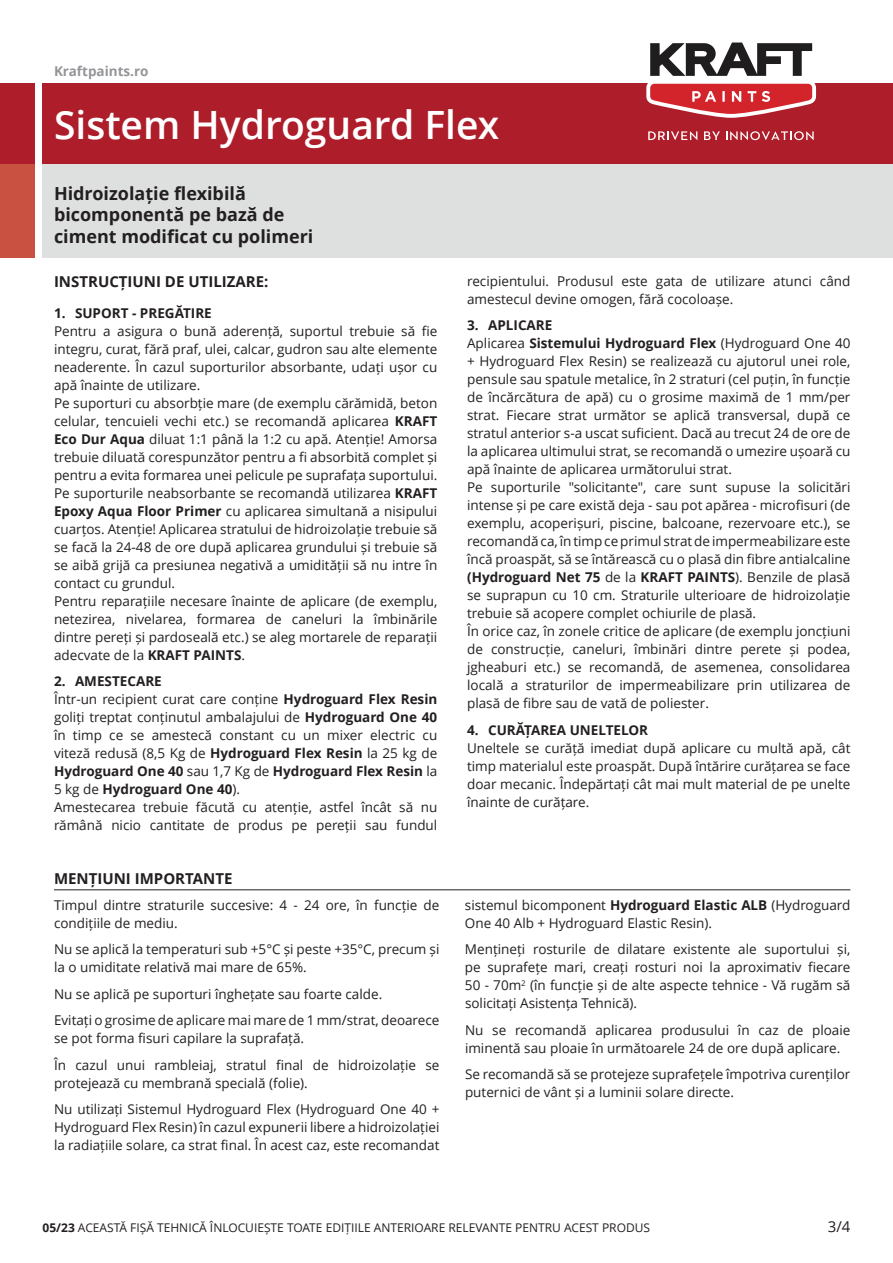
<style>
.page{position:relative;width:893px;height:1263px;background:#fff}
.page>*{position:absolute;margin:0;border:0;box-sizing:border-box;transform-origin:0 0}
.t1{font:600 39px "Open Sans";color:#fff}
.t2{font:700 18px/21.6px "Open Sans";color:#231f20}
.t3{font:700 15px "Open Sans";color:#231f20}
.t4{font:15px "Open Sans";color:#231f20}
.t5{font:13.5px/18px "Open Sans";color:#231f20}
.t6{font:700 13.5px "Open Sans";color:#231f20}
.t7{font:700 13.5px "Open Sans";color:#939598}
.t8{font:12px "Open Sans";color:#231f20}
.s1{font-weight:700}
</style>
<div class="page">
<div style="left:43px;top:83px;width:850px;height:81px;background:#ae1d2a"></div>
<div style="left:0;top:83px;width:34px;height:81px;background:#ae1d2a"></div>
<div style="left:43px;top:164px;width:850px;height:94px;background:#dde0df"></div>
<div style="left:0;top:164px;width:34px;height:94px;background:#c95142"></div>
<svg style="left:646px;top:43px;width:171px;height:75px"></svg>
<svg style="left:648px;top:131px;width:49px;height:9px"></svg>
<svg style="left:704px;top:131px;width:16px;height:9px"></svg>
<svg style="left:726px;top:131px;width:88px;height:9px"></svg>
<hr style="left:54px;top:889px;width:796px;height:1px;background:#231f20">
<p class="t7" style="left:54px;top:62px;width:96px">Kraftpaints.ro</p>
<h1 class="t1" style="left:54px;top:98px;width:447px">Sistem Hydroguard Flex</h1>
<h2 class="t2" style="left:54px;top:182px;width:261px">Hidroizolație flexibilă bicomponentă pe bază de ciment modificat cu polimeri</h2>
<p class="t3" style="left:54px;top:271px;width:216px">INSTRUCȚIUNI DE UTILIZARE:</p>
<p class="t6" style="left:54px;top:303px;width:159px">1. SUPORT - PREGĂTIRE</p>
<p class="t5" style="left:54px;top:322px;width:385px">Pentru a asigura o bună aderență, suportul trebuie să fie integru, curat, fără praf, ulei, calcar, gudron sau alte elemente neaderente. În cazul suporturilor absorbante, udați ușor cu apă înainte de utilizare.<br>Pe suporturi cu absorbție mare (de exemplu cărămidă, beton celular, tencuieli vechi etc.) se recomandă aplicarea <span class="s1">KRAFT Eco Dur Aqua</span> diluat 1:1 până la 1:2 cu apă. Atenție! Amorsa trebuie diluată corespunzător pentru a fi absorbită complet și pentru a evita formarea unei pelicule pe suprafața suportului.<br>Pe suporturile neabsorbante se recomandă utilizarea <span class="s1">KRAFT Epoxy Aqua Floor Primer</span> cu aplicarea simultană a nisipului cuarțos. Atenție! Aplicarea stratului de hidroizolație trebuie să se facă la 24-48 de ore după aplicarea grundului și trebuie să se aibă grijă ca presiunea negativă a umidității să nu intre în contact cu grundul.<br>Pentru reparațiile necesare înainte de aplicare (de exemplu, netezirea, nivelarea, formarea de caneluri la îmbinările dintre pereți și pardoseală etc.) se aleg mortarele de reparații adecvate de la <span class="s1">KRAFT PAINTS</span>.</p>
<p class="t5" style="left:54px;top:672px;width:385px"><span class="s1">2. AMESTECARE<br></span>Într-un recipient curat care conține <span class="s1">Hydroguard Flex Resin </span>goliți treptat conținutul ambalajului de <span class="s1">Hydroguard One 40 </span>în timp ce se amestecă constant cu un mixer electric cu viteză redusă (8,5 Kg de <span class="s1">Hydroguard Flex Resin</span> la 25 kg de <span class="s1">Hydroguard One 40</span> sau 1,7 Kg de <span class="s1">Hydroguard Flex Resin</span> la 5 kg de <span class="s1">Hydroguard One 40</span>).<br>Amestecarea trebuie făcută cu atenție, astfel încât să nu rămână nicio cantitate de produs pe pereții sau fundul</p>
<p class="t3" style="left:54px;top:868px;width:180px">MENȚIUNI IMPORTANTE</p>
<p class="t5" style="left:54px;top:895px;width:387px">Timpul dintre straturile succesive: 4 - 24 ore, în funcție de condițiile de mediu.</p>
<p class="t5" style="left:54px;top:940px;width:387px">Nu se aplică la temperaturi sub +5°C și peste +35°C, precum și la o umiditate relativă mai mare de 65%.</p>
<p class="t5" style="left:54px;top:980px;width:387px;line-height:26.5px">Nu se aplică pe suporturi înghețate sau foarte calde.<br>Evitați o grosime de aplicare mai mare de 1 mm/strat, deoarece</p>
<p class="t5" style="left:54px;top:1025px;width:387px;line-height:26.5px">se pot forma fisuri capilare la suprafață.<br>În cazul unui rambleiaj, stratul final de hidroizolație se</p>
<p class="t5" style="left:54px;top:1069px;width:387px;line-height:26.5px">protejează cu membrană specială (folie).<br>Nu utilizați Sistemul Hydroguard Flex (Hydroguard One 40 +</p>
<p class="t5" style="left:54px;top:1118px;width:387px">Hydroguard Flex Resin) în cazul expunerii libere a hidroizolației la radiațiile solare, ca strat final. În acest caz, este recomandat</p>
<p class="t5" style="left:467px;top:272px;width:385px">recipientului. Produsul este gata de utilizare atunci când amestecul devine omogen, fără cocoloașe.</p>
<p class="t5" style="left:467px;top:316px;width:385px"><span class="s1">3. APLICARE<br></span>Aplicarea <span class="s1">Sistemului Hydroguard Flex</span> (Hydroguard One 40 + Hydroguard Flex Resin) se realizează cu ajutorul unei role, pensule sau spatule metalice, în 2 straturi (cel puțin, în funcție de încărcătura de apă) cu o grosime maximă de 1 mm/per strat. Fiecare strat următor se aplică transversal, după ce stratul anterior s-a uscat suficient. Dacă au trecut 24 de ore de la aplicarea ultimului strat, se recomandă o umezire ușoară cu apă înainte de aplicarea următorului strat.<br>Pe suporturile "solicitante", care sunt supuse la solicitări intense și pe care există deja - sau pot apărea - microfisuri (de exemplu, acoperișuri, piscine, balcoane, rezervoare etc.), se recomandă ca, în timp ce primul strat de impermeabilizare este încă proaspăt, să se întărească cu o plasă din fibre antialcaline <span class="s1">(Hydroguard Net 75</span> de la <span class="s1">KRAFT PAINTS</span>). Benzile de plasă se suprapun cu 10 cm. Straturile ulterioare de hidroizolație trebuie să acopere complet ochiurile de plasă.<br>În orice caz, în zonele critice de aplicare (de exemplu joncțiuni de construcție, caneluri, îmbinări dintre perete și podea, jgheaburi etc.) se recomandă, de asemenea, consolidarea locală a straturilor de impermeabilizare prin utilizarea de plasă de fibre sau de vată de poliester.</p>
<p class="t6" style="left:467px;top:720px;width:183px">4. CURĂȚAREA UNELTELOR</p>
<p class="t5" style="left:467px;top:739px;width:385px;text-align:justify">Uneltele se curăță imediat după aplicare cu multă apă, cât timp materialul este proaspăt. După întărire curățarea se face doar mecanic. Îndepărtați cât mai mult material de pe unelte înainte de curățare.</p>
<p class="t5" style="left:465px;top:895px;width:387px">sistemul bicomponent <span class="s1">Hydroguard Elastic ALB</span> (Hydroguard<br>One 40 Alb + Hydroguard Elastic Resin).</p>
<p class="t5" style="left:465px;top:940px;width:387px;text-align:justify">Mențineți rosturile de dilatare existente ale suportului și, pe suprafețe mari, creați rosturi noi la aproximativ fiecare 50 - 70m<sup>2</sup> (în funcție și de alte aspecte tehnice - Vă rugăm să solicitați Asistența Tehnică).</p>
<p class="t5" style="left:465px;top:1020px;width:387px">Nu se recomandă aplicarea produsului în caz de ploaie iminentă sau ploaie în următoarele 24 de ore după aplicare.</p>
<p class="t5" style="left:465px;top:1065px;width:387px">Se recomandă să se protejeze suprafețele împotriva curenților puternici de vânt și a luminii solare directe.</p>
<p class="t8" style="left:43px;top:1219px;width:609px"><span class="s1">05/23</span> ACEASTĂ FIȘĂ TEHNICĂ ÎNLOCUIEȘTE TOATE EDIȚIILE ANTERIOARE RELEVANTE PENTRU ACEST PRODUS</p>
<p class="t4" style="left:828px;top:1216px;width:24px">3/4</p>
</div>
